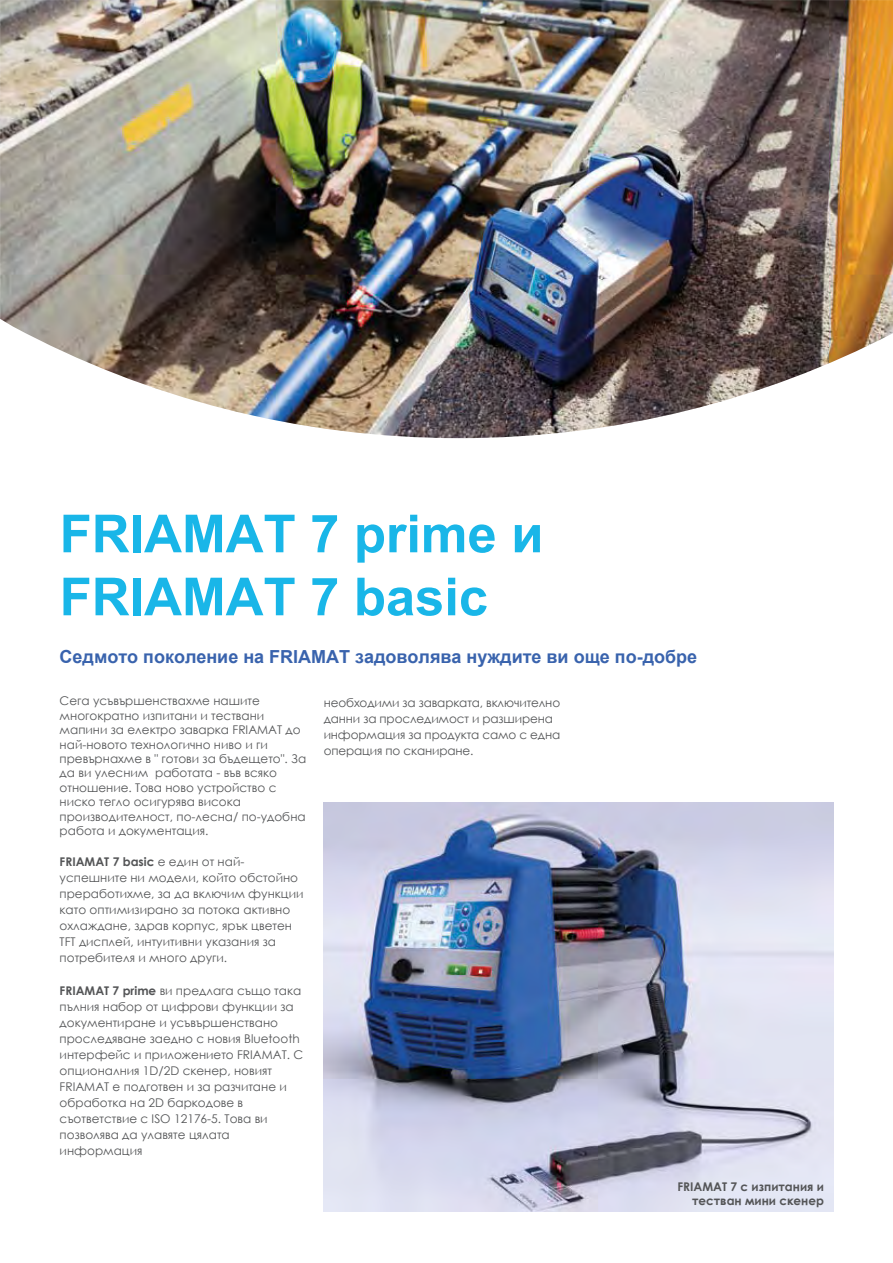
<style>
.page{position:relative;width:893px;height:1263px;background:#fff}
.page>*{position:absolute;margin:0;border:0;box-sizing:border-box;transform-origin:0 0}
.t1{font:700 52.5px/63px "Arial";color:#19b6e8}
.t2{font:700 18px "Arial";color:#3963ad}
.t3{font:12px/16px "Century Gothic";color:#545557}
.t4{font:700 12px/14.4px "Century Gothic";color:#545557;text-align:right}
.s1{font-weight:700}
</style>
<div class="page">
<img style="left:323px;top:803px;width:510px;height:409px">
<img style="left:0;top:0;width:893px;height:438px">
<h1 class="t1" style="left:60px;top:503px;width:485px">FRIAMAT 7 prime и<br>FRIAMAT 7 basic</h1>
<h2 class="t2" style="left:60px;top:644px;width:639px">Седмото поколение на FRIAMAT задоволява нуждите ви още по-добре</h2>
<p class="t3" style="left:60px;top:694px;width:248px;line-height:14.4px">Сега усъвършенствахме нашите многократно изпитани и тествани мапини за електро заварка FRIAMAT до най-новото технологично ниво и ги превърнахме в " готови за бъдещето". За да ви улесним работата - във всяко отношение. Това ново устройство с ниско тегло осигурява висока производителност, по-лесна/ по-удобна работа и документация.</p>
<p class="t3" style="left:60px;top:854px;width:245px"><span class="s1">FRIAMAT 7 basic</span> е един от най&shy;успешните ни модели, който обстойно преработихме, за да включим функции като оптимизирано за потока активно охлаждане, здрав корпус, ярък цветен TFT дисплей, интуитивни указания за потребителя и много други.</p>
<p class="t3" style="left:60px;top:983px;width:245px"><span class="s1">FRIAMAT 7 prime</span> ви предлага също така пълния набор от цифрови функции за документиране и усъвършенствано проследяване заедно с новия Bluetooth интерфейс и приложението FRIAMAT. С опционалния 1D/2D скенер, новият<br>FRIAMAT е подготвен и за разчитане и обработка на 2D баркодове в съответствие с ISO 12176-5. Това ви позволява да улавяте цялата информация</p>
<p class="t3" style="left:324px;top:694px;width:238px">необходими за заварката, включително данни за проследимост и разширена информация за продукта само с една операция по сканиране.</p>
<p class="t4" style="left:677px;top:1178px;width:148px">FRIAMAT 7 с изпитания и тестван мини скенер</p>
</div>
